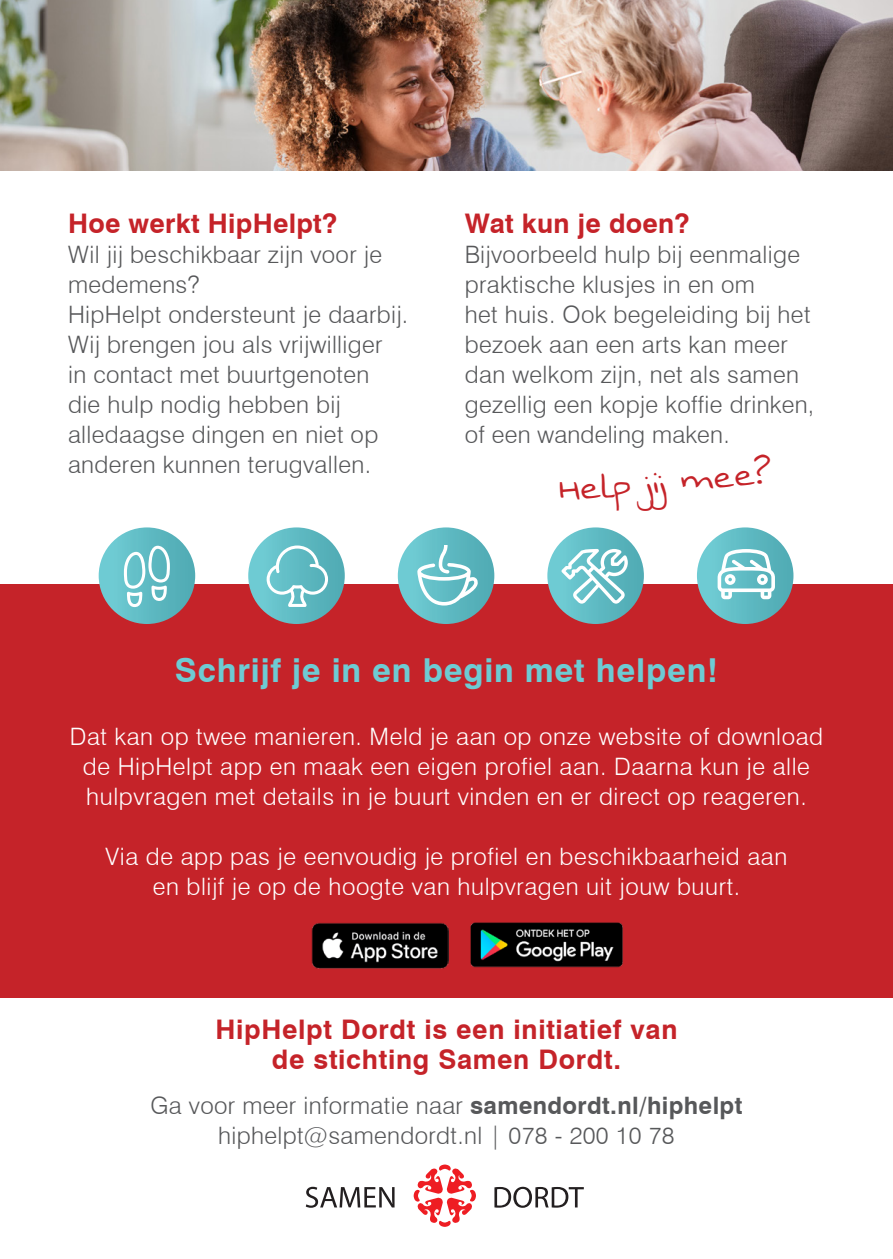
<style>
.page{position:relative;width:893px;height:1259px;background:#fff}
.page>*{position:absolute;margin:0;border:0;box-sizing:border-box;transform-origin:0 0}
.t1{font:42px "Swankyand Moo Moo";color:#c52329}
.t2{font:700 33px "Swiss 721 BT";letter-spacing:.025em;color:#6ecbd3}
.t3{font:700 27px/30px "Swiss 721 BT";letter-spacing:.025em;color:#c52329;text-align:center}
.t4{font:300 24px/30px "Swiss 721 BT";letter-spacing:.015em;color:#57585a}
.t5{font:300 24px/30px "Swiss 721 BT";letter-spacing:.025em;color:#fff;text-align:center}
.s1{font-weight:700}
</style>
<div class="page">
<div style="left:0;top:584px;width:893px;height:413px;background:#c52329"></div>
<img style="left:0;top:0;width:893px;height:170px">
<div style="left:99px;top:527px;width:96px;height:97px;background:linear-gradient(to right,#72ced6,#51aab3);border-radius:48px"></div>
<svg style="left:248px;top:527px;width:97px;height:97px;background:#64bcc4"></svg>
<svg style="left:398px;top:527px;width:96px;height:97px;background:#62bcc4"></svg>
<svg style="left:547px;top:527px;width:97px;height:97px;background:#63bbc3"></svg>
<svg style="left:697px;top:527px;width:96px;height:97px;background:#62bcc4"></svg>
<svg style="left:124px;top:546px;width:46px;height:61px;background:#8bcdd3"></svg>
<svg style="left:267px;top:545px;width:61px;height:62px;background:#7cc7ce"></svg>
<svg style="left:561px;top:549px;width:67px;height:54px"></svg>
<svg style="left:718px;top:549px;width:57px;height:50px"></svg>
<img style="left:312px;top:923px;width:137px;height:45px">
<img style="left:470px;top:922px;width:153px;height:46px">
<svg style="left:417px;top:545px;width:61px;height:60px;background:#83cad0"></svg>
<svg style="left:414px;top:1164px;width:62px;height:62px"></svg>
<svg style="left:306px;top:1186px;width:89px;height:21px"></svg>
<svg style="left:494px;top:1186px;width:90px;height:21px"></svg>
<p class="t3" style="left:68px;top:208px;width:271px">Hoe werkt HipHelpt?</p>
<p class="t4" style="left:68px;top:239px;width:342px">Wil jij beschikbaar zijn voor je medemens?<br>HipHelpt ondersteunt je daarbij.<br>Wij brengen jou als vrijwilliger<br>in contact met buurtgenoten<br>die hulp nodig hebben bij alledaagse dingen en niet op anderen kunnen terugvallen.</p>
<p class="t3" style="left:465px;top:208px;width:226px">Wat kun je doen?</p>
<p class="t4" style="left:465px;top:239px;width:351px">Bijvoorbeeld hulp bij eenmalige praktische klusjes in en om<br>het huis. Ook begeleiding bij het bezoek aan een arts kan meer dan welkom zijn, net als samen gezellig een kopje koffie drinken, of een wandeling maken.</p>
<h1 class="t1" style="left:557px;top:462px;width:215px;rotate:-5deg">Help jij mee?</h1>
<h2 class="t2" style="left:175px;top:650px;width:545px">Schrijf je in en begin met helpen!</h2>
<p class="t5" style="left:70px;top:721px;width:755px">Dat kan op twee manieren. Meld je aan op onze website of download de HipHelpt app en maak een eigen profiel aan. Daarna kun je alle hulpvragen met details in je buurt vinden en er direct op reageren.</p>
<p class="t5" style="left:106px;top:841px;width:683px">Via de app pas je eenvoudig je profiel en beschikbaarheid aan en blijf je op de hoogte van hulpvragen uit jouw buurt.</p>
<p class="t3" style="left:215px;top:1014px;width:464px">HipHelpt Dordt is een initiatief van de stichting Samen Dordt.</p>
<p class="t4" style="left:151px;top:1090px;width:593px;text-align:center">Ga voor meer informatie naar <span class="s1">samendordt.nl/hiphelpt </span>hiphelpt@samendordt.nl | 078 - 200 10 78</p>
</div>
